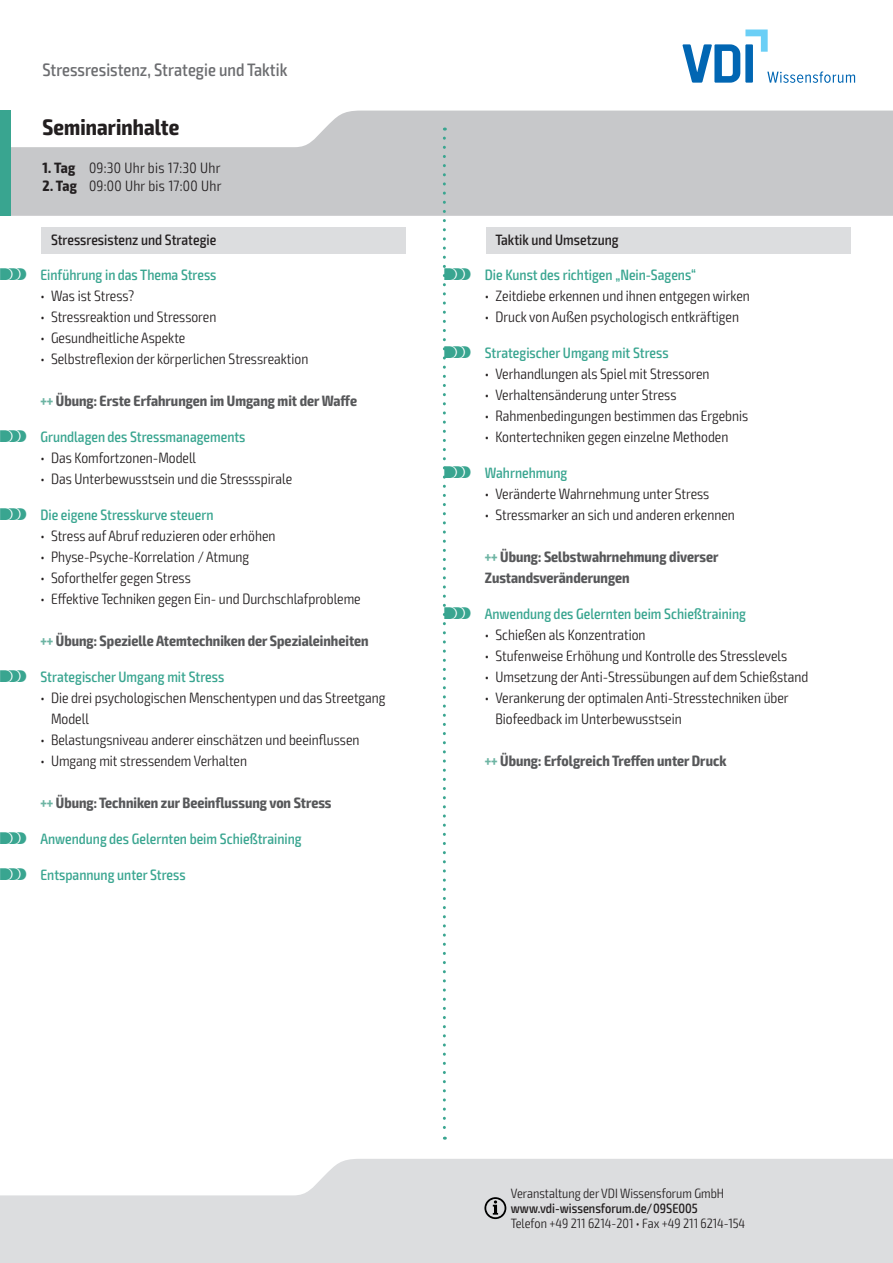
<style>
.page{position:relative;width:893px;height:1263px;background:#fff}
.page>*{position:absolute;margin:0;border:0;box-sizing:border-box;transform-origin:0 0}
.t1{font:700 condensed 22.5px "Exo 2";letter-spacing:.005em;color:#231f20}
.t2{font:500 condensed 18px "Exo 2";color:#6c6d70}
.t3{font:300 condensed 15px/21px "Exo 2";color:#231f20}
.t4{font:500 condensed 15px "Exo 2";color:#39a590}
.t5{font:700 condensed 15px/21px "Exo 2";color:#57585a}
.t6{font:300 condensed 15px "Exo 2";letter-spacing:.02em;color:#231f20}
.t7{font:500 condensed 15px "Exo 2";color:#231f20}
.t8{font:300 condensed 13.5px "Exo 2";color:#231f20}
.t9{font:500 condensed 13.5px "Exo 2";color:#231f20}
.s1{font-weight:700}
.s2{font-family:"VDI Iconset S4 A Regular";font-weight:400;font-stretch:normal}
.s3{color:#6db4a3}
</style>
<div class="page">
<svg style="left:0;top:1159px;width:893px;height:104px;background:#e0e1e3"></svg>
<svg style="left:11px;top:111px;width:882px;height:105px;background:#cdced0"></svg>
<div style="left:0;top:111px;width:11px;height:105px;background:#39a590"></div>
<svg style="left:484px;top:1197px;width:22px;height:22px"></svg>
<svg style="left:682px;top:30px;width:173px;height:53px"></svg>
<div style="left:486px;top:228px;width:364px;height:26px;background:#dcdddf"></div>
<div style="left:41px;top:228px;width:365px;height:26px;background:#dcdddf"></div>
<svg style="left:443px;top:138px;width:3px;height:1002px"></svg>
<p class="t2" style="left:43px;top:59px;width:246px">Stressresistenz, Strategie und Taktik</p>
<h1 class="t1" style="left:43px;top:113px;width:138px">Seminarinhalte</h1>
<p class="t6" style="left:43px;top:159px;width:179px"><span class="s1">1. Tag</span> 09:30 Uhr bis 17:30 Uhr</p>
<p class="t6" style="left:43px;top:177px;width:181px"><span class="s1">2. Tag</span> 09:00 Uhr bis 17:00 Uhr</p>
<p class="t7" style="left:51px;top:230px;width:167px">Stressresistenz und Strategie</p>
<p class="t4" style="left:0;top:266px;width:218px"><span class="s2">S</span> Einführung in das Thema Stress</p>
<p class="t3" style="left:40px;top:286px;width:96px">• Was ist Stress?</p>
<p class="t3" style="left:40px;top:307px;width:177px">• Stressreaktion und Stressoren</p>
<p class="t3" style="left:40px;top:328px;width:147px">• Gesundheitliche Aspekte</p>
<p class="t3" style="left:40px;top:349px;width:269px">• Selbstreflexion der körperlichen Stressreaktion</p>
<p class="t5" style="left:40px;top:391px;width:318px"><span class="s3">+++</span> Übung: Erste Erfahrungen im Umgang mit der Waffe</p>
<p class="t4" style="left:0;top:428px;width:247px"><span class="s2">S</span> Grundlagen des Stressmanagements</p>
<p class="t3" style="left:40px;top:448px;width:157px">• Das Komfortzonen-Modell</p>
<p class="t3" style="left:40px;top:469px;width:253px">• Das Unterbewusstsein und die Stressspirale</p>
<p class="t4" style="left:0;top:506px;width:215px"><span class="s2">S</span> Die eigene Stresskurve steuern</p>
<p class="t3" style="left:40px;top:526px;width:237px">• Stress auf Abruf reduzieren oder erhöhen</p>
<p class="t3" style="left:40px;top:547px;width:210px">• Physe-Psyche-Korrelation / Atmung</p>
<p class="t3" style="left:40px;top:568px;width:152px">• Soforthelfer gegen Stress</p>
<p class="t3" style="left:40px;top:589px;width:322px">• Effektive Techniken gegen Ein- und Durchschlafprobleme</p>
<p class="t5" style="left:40px;top:631px;width:330px"><span class="s3">+++</span> Übung: Spezielle Atemtechniken der Spezialeinheiten</p>
<p class="t4" style="left:0;top:668px;width:226px"><span class="s2">S</span> Strategischer Umgang mit Stress</p>
<p class="t3" style="left:51px;top:688px;width:336px;text-indent:-11px">• Die drei psychologischen Menschentypen und das Streetgang<br>Modell</p>
<p class="t3" style="left:40px;top:730px;width:321px">• Belastungsniveau anderer einschätzen und beeinflussen</p>
<p class="t3" style="left:40px;top:751px;width:208px">• Umgang mit stressendem Verhalten</p>
<p class="t5" style="left:40px;top:793px;width:293px"><span class="s3">+++</span> Übung: Techniken zur Beeinflussung von Stress</p>
<p class="t4" style="left:0;top:830px;width:303px"><span class="s2">S</span> Anwendung des Gelernten beim Schießtraining</p>
<p class="t4" style="left:0;top:866px;width:187px"><span class="s2">S</span> Entspannung unter Stress</p>
<p class="t7" style="left:495px;top:230px;width:125px">Taktik und Umsetzung</p>
<p class="t4" style="left:444px;top:266px;width:253px"><span class="s2">S</span> Die Kunst des richtigen „Nein-Sagens“</p>
<p class="t3" style="left:485px;top:286px;width:267px">• Zeitdiebe erkennen und ihnen entgegen wirken</p>
<p class="t3" style="left:485px;top:307px;width:256px">• Druck von Außen psychologisch entkräftigen</p>
<p class="t4" style="left:444px;top:344px;width:226px"><span class="s2">S</span> Strategischer Umgang mit Stress</p>
<p class="t3" style="left:485px;top:364px;width:226px">• Verhandlungen als Spiel mit Stressoren</p>
<p class="t3" style="left:485px;top:385px;width:193px">• Verhaltensänderung unter Stress</p>
<p class="t3" style="left:485px;top:406px;width:265px">• Rahmenbedingungen bestimmen das Ergebnis</p>
<p class="t3" style="left:485px;top:427px;width:245px">• Kontertechniken gegen einzelne Methoden</p>
<p class="t4" style="left:444px;top:464px;width:125px"><span class="s2">S</span> Wahrnehmung</p>
<p class="t3" style="left:485px;top:484px;width:226px">• Veränderte Wahrnehmung unter Stress</p>
<p class="t3" style="left:485px;top:505px;width:252px">• Stressmarker an sich und anderen erkennen</p>
<p class="t5" style="left:485px;top:547px;width:235px"><span class="s3">+++</span> Übung: Selbstwahrnehmung diverser<br>Zustandsveränderungen</p>
<p class="t4" style="left:444px;top:605px;width:303px"><span class="s2">S</span> Anwendung des Gelernten beim Schießtraining</p>
<p class="t3" style="left:485px;top:625px;width:162px">• Schießen als Konzentration</p>
<p class="t3" style="left:485px;top:646px;width:304px">• Stufenweise Erhöhung und Kontrolle des Stresslevels</p>
<p class="t3" style="left:485px;top:667px;width:325px">• Umsetzung der Anti-Stressübungen auf dem Schießstand</p>
<p class="t3" style="left:495px;top:688px;width:295px;text-indent:-11px">• Verankerung der optimalen Anti-Stresstechniken über<br>Biofeedback im Unterbewusstsein</p>
<p class="t5" style="left:485px;top:751px;width:243px"><span class="s3">+++</span> Übung: Erfolgreich Treffen unter Druck</p>
<p class="t8" style="left:511px;top:1185px;width:215px">Veranstaltung der VDI Wissensforum GmbH</p>
<p class="t9" style="left:511px;top:1200px;width:188px">www.vdi-wissensforum.de/09SE005</p>
<p class="t8" style="left:511px;top:1215px;width:236px">Telefon +49 211 6214-201 • Fax +49 211 6214-154</p>
</div>
